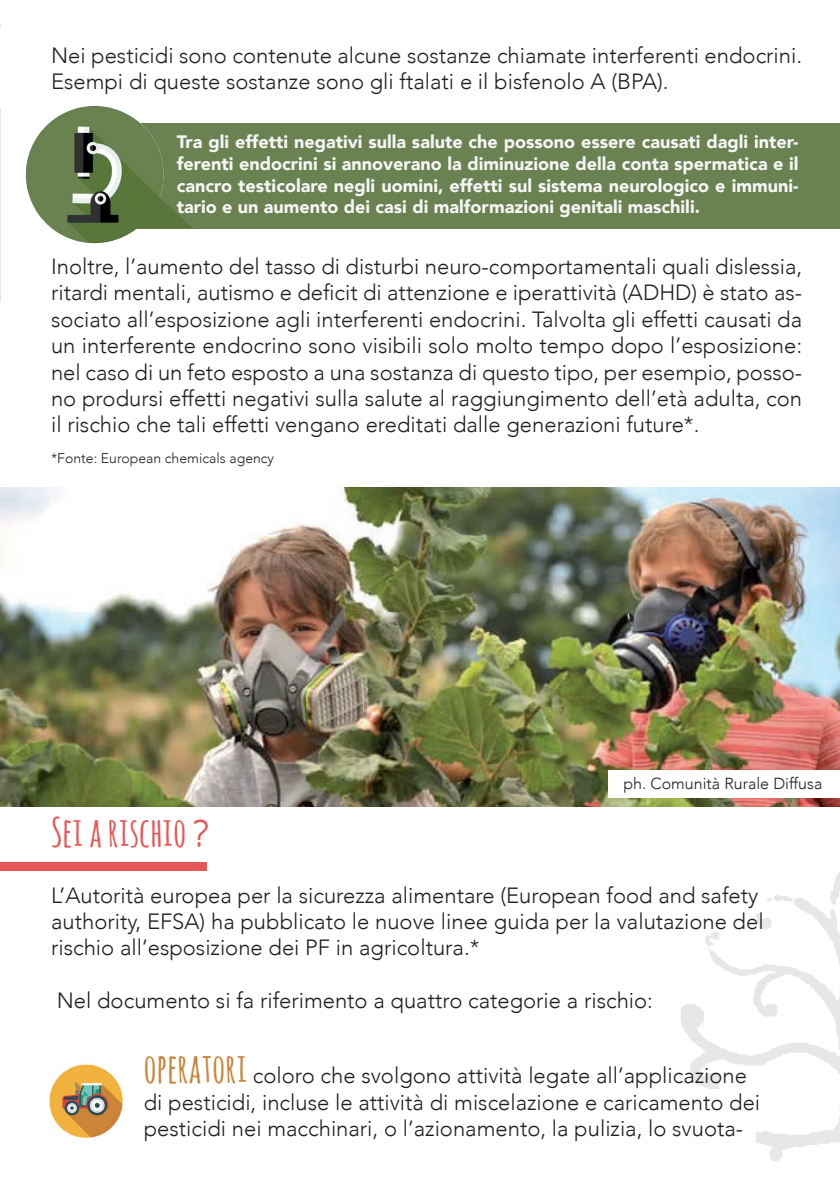
<style>
.page{position:relative;width:840px;height:1191px;background:#fff}
.page>*{position:absolute;margin:0;border:0;box-sizing:border-box;transform-origin:0 0}
.t1{font:40px "Amatic";color:#e65855}
.t2{font:300 22px/26.4px "Avenir";color:#231f20}
.t3{font:900 18px/21.6px "Avenir";color:#f6f6f6;text-align:justify}
.t4{font:300 16px "Avenir";color:#231f20}
.t5{font:300 14px "Avenir";color:#231f20}
.s1{font-family:"Abadi";font-weight:300;font-stretch:condensed}
.s2{font-family:"Amatic";font-weight:400;font-size:40px;color:#cb8437}
</style>
<div class="page">
<img style="left:0;top:24px;width:1px;height:464px">
<div style="left:130px;top:123px;width:709px;height:105px;background:#6a8151"></div>
<img style="left:0;top:488px;width:839px;height:318px">
<div style="left:0;top:862px;width:206px;height:8px;background:#e65855"></div>
<img style="left:25px;top:106px;width:152px;height:138px">
<img style="left:49px;top:1064px;width:74px;height:74px">
<img style="left:681px;top:873px;width:158px;height:288px">
<svg style="left:130px;top:193px;width:62px;height:35px"></svg>
<div style="left:608px;top:770px;width:231px;height:28px;background:#fff"></div>
<p class="t2" style="left:51px;top:42px;width:752px">Nei pesticidi sono contenute alcune sostanze chiamate interferenti endocrini.<br>Esempi di queste sostanze sono gli ftalati e il bisfenolo A (BPA).</p>
<p class="t3" style="left:177px;top:131px;width:622px">Tra gli effetti negativi sulla salute che possono essere causati dagli inter&shy;ferenti endocrini si annoverano la diminuzione della conta spermatica e il cancro testicolare negli uomini, effetti sul sistema neurologico e immuni&shy;tario e un aumento dei casi di malformazioni genitali maschili.</p>
<p class="t2" style="left:51px;top:253px;width:752px;text-align:justify">Inoltre, l’aumento del tasso di disturbi neuro-comportamentali quali dislessia, ritardi mentali, autismo e deficit di attenzione e iperattività (ADHD) è stato as&shy;sociato all’esposizione agli interferenti endocrini. Talvolta gli effetti causati da un interferente endocrino sono visibili solo molto tempo dopo l’esposizione: nel caso di un feto esposto a una sostanza di questo tipo, per esempio, posso&shy;no prodursi effetti negativi sulla salute al raggiungimento dell’età adulta, con il rischio che tali effetti vengano ereditati dalle generazioni future*.</p>
<p class="t5" style="left:51px;top:450px;width:224px">*Fonte: European chemicals agency</p>
<p class="t4" style="left:623px;top:774px;width:200px">ph. Comunità Rurale Diffusa</p>
<h1 class="t1" style="left:51px;top:804px;width:159px">SEI A RISCHIO <span class="s1">?</span></h1>
<p class="t2" style="left:51px;top:881px;width:713px">L’Autorità europea per la sicurezza alimentare (European food and safety authority, EFSA) ha pubblicato le nuove linee guida per la valutazione del rischio all’esposizione dei PF in agricoltura.*</p>
<p class="t2" style="left:57px;top:987px;width:597px">Nel documento si fa riferimento a quattro categorie a rischio:</p>
<p class="t2" style="left:144px;top:1062px;width:617px"><span class="s2">OPERATORI</span> coloro che svolgono attività legate all’applicazione di pesticidi, incluse le attività di miscelazione e caricamento dei pesticidi nei macchinari, o l’azionamento, la pulizia, lo svuota-</p>
</div>
